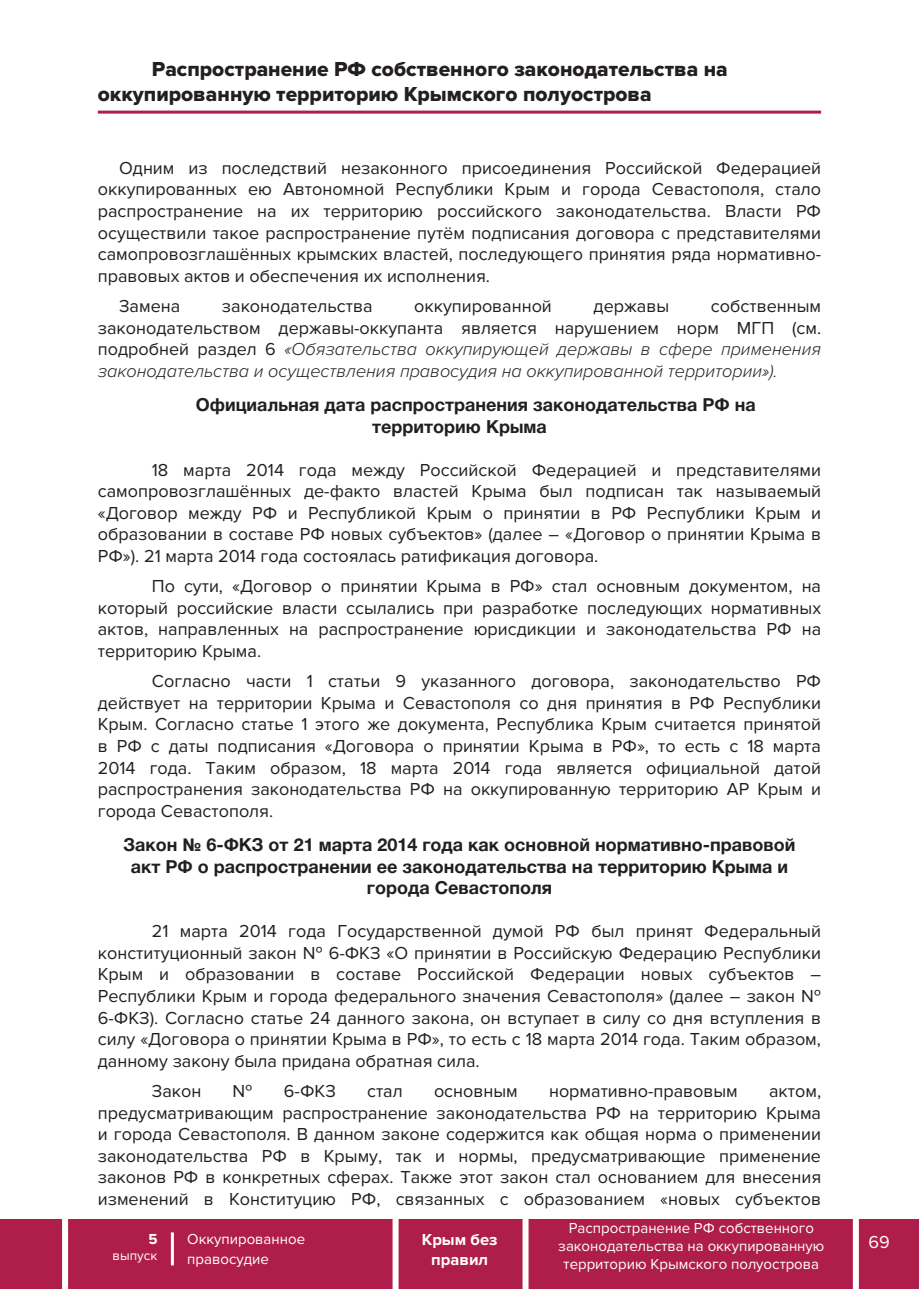
<style>
.page{position:relative;width:919px;height:1289px;background:#fff}
.page>*{position:absolute;margin:0;border:0;box-sizing:border-box;transform-origin:0 0}
.t1{font:21px/25.2px "Proxima Nova Extrabld";color:#231f20}
.t2{font:18px/21.6px "Proxima Nova";color:#231f20;text-align:justify}
.t3{font:italic 300 18px/21.6px "Proxima Nova";color:#231f20;text-align:justify}
.t4{font:700 18px/21.6px "Helvetica Neue Cyr";color:#231f20}
.t5{font:18px "Proxima Nova";color:#fff}
.t6{font:700 16.5px/19.8px "Proxima Nova";color:#fff;text-align:center}
.t7{font:15px/18px "Proxima Nova";color:#fff;text-align:center}
.t8{font:700 15px "Proxima Nova";color:#fff}
.t9{font:13.5px "Proxima Nova";color:#fff}
.s1{font-weight:400;font-style:normal}
</style>
<div class="page">
<div style="left:13px;top:1219px;width:905px;height:69px;background:#af1d4b"></div>
<div style="left:852px;top:1218px;width:6px;height:70px;background:#fff"></div>
<div style="left:62px;top:1218px;width:6px;height:70px;background:#fff"></div>
<div style="left:392px;top:1218px;width:6px;height:70px;background:#fff"></div>
<div style="left:522px;top:1218px;width:6px;height:70px;background:#fff"></div>
<hr style="left:171px;top:1232px;width:3px;height:33px;background:#fff">
<hr style="left:98px;top:111px;width:723px;height:3px;background:#af1d4b">
<div style="left:0;top:1219px;width:14px;height:69px;background:#af1d4b"></div>
<p class="t1" style="left:98px;top:57px;width:631px;text-indent:54px">Распространение РФ собственного законодательства на оккупированную территорию Крымского полуострова</p>
<p class="t2" style="left:98px;top:157px;width:724px;text-indent:21px">Одним из последствий незаконного присоединения Российской Федерацией оккупированных ею Автономной Республики Крым и города Севастополя, стало распространение на их территорию российского законодательства. Власти РФ осуществили такое распространение путём подписания договора с представителями самопровозглашённых крымских властей, последующего принятия ряда нормативно&shy;правовых актов и обеспечения их исполнения.</p>
<p class="t2" style="left:119px;top:295px;width:63px">Замена</p>
<p class="t2" style="left:222px;top:295px;width:152px">законодательства</p>
<p class="t2" style="left:414px;top:295px;width:139px">оккупированной</p>
<p class="t2" style="left:593px;top:295px;width:77px">державы</p>
<p class="t3" style="left:98px;top:295px;width:724px;text-indent:613px"><span class="s1">собственным законодательством державы-оккупанта является нарушением норм МГП (см. подробней раздел 6</span> «Обязательства оккупирующей державы в сфере применения законодательства и осуществления правосудия на оккупированной территории»).</p>
<p class="t4" style="left:372px;top:394px;width:385px;text-indent:-176px">Официальная дата распространения законодательства РФ на территорию Крыма</p>
<p class="t2" style="left:98px;top:459px;width:724px;text-indent:54px">18 марта 2014 года между Российской Федерацией и представителями самопровозглашённых де-факто властей Крыма был подписан так называемый «Договор между РФ и Республикой Крым о принятии в РФ Республики Крым и образовании в составе РФ новых субъектов» (далее – «Договор о принятии Крыма в РФ»). 21 марта 2014 года состоялась ратификация договора.</p>
<p class="t2" style="left:98px;top:575px;width:724px;text-indent:54px">По сути, «Договор о принятии Крыма в РФ» стал основным документом, на который российские власти ссылались при разработке последующих нормативных актов, направленных на распространение юрисдикции и законодательства РФ на территорию Крыма.</p>
<p class="t2" style="left:98px;top:670px;width:724px;text-indent:54px">Согласно части 1 статьи 9 указанного договора, законодательство РФ действует на территории Крыма и Севастополя со дня принятия в РФ Республики Крым. Согласно статье 1 этого же документа, Республика Крым считается принятой в РФ с даты подписания «Договора о принятии Крыма в РФ», то есть с 18 марта 2014 года. Таким образом, 18 марта 2014 года является официальной датой распространения законодательства РФ на оккупированную территорию АР Крым и города Севастополя.</p>
<p class="t4" style="left:123px;top:834px;width:673px;text-align:center">Закон № 6-ФКЗ от 21 марта 2014 года как основной нормативно-правовой акт РФ о распространении ее законодательства на территорию Крыма и города Севастополя</p>
<p class="t2" style="left:98px;top:920px;width:724px;text-indent:54px">21 марта 2014 года Государственной думой РФ был принят Федеральный конституционный закон № 6-ФКЗ «О принятии в Российскую Федерацию Республики Крым и образовании в составе Российской Федерации новых субъектов – Республики Крым и города федерального значения Севастополя» (далее – закон № 6-ФКЗ). Согласно статье 24 данного закона, он вступает в силу со дня вступления в силу «Договора о принятии Крыма в РФ», то есть с 18 марта 2014 года. Таким образом, данному закону была придана обратная сила.</p>
<p class="t2" style="left:152px;top:1080px;width:51px">Закон</p>
<p class="t2" style="left:233px;top:1080px;width:22px">№</p>
<p class="t2" style="left:284px;top:1080px;width:53px">6-ФКЗ</p>
<p class="t2" style="left:367px;top:1080px;width:37px">стал</p>
<p class="t2" style="left:434px;top:1080px;width:85px">основным</p>
<p class="t2" style="left:549px;top:1080px;width:190px">нормативно-правовым</p>
<p class="t2" style="left:98px;top:1080px;width:724px;text-indent:671px">актом, предусматривающим распространение законодательства РФ на территорию Крыма и города Севастополя. В данном законе содержится как общая норма о применении законодательства РФ в Крыму, так и нормы, предусматривающие применение законов РФ в конкретных сферах. Также этот закон стал основанием для внесения изменений в Конституцию РФ, связанных с образованием «новых субъектов</p>
<p class="t8" style="left:148px;top:1230px;width:11px">5</p>
<p class="t9" style="left:113px;top:1248px;width:46px">выпуск</p>
<p class="t7" style="left:558px;top:1218px;width:267px">Распространение РФ собственного законодательства на оккупированную территорию Крымского полуострова</p>
<p class="t7" style="left:187px;top:1229px;width:119px;line-height:19.8px;text-align:left">Оккупированное правосудие</p>
<p class="t5" style="left:868px;top:1231px;width:23px">69</p>
<p class="t6" style="left:422px;top:1230px;width:77px">Крым без правил</p>
</div>
